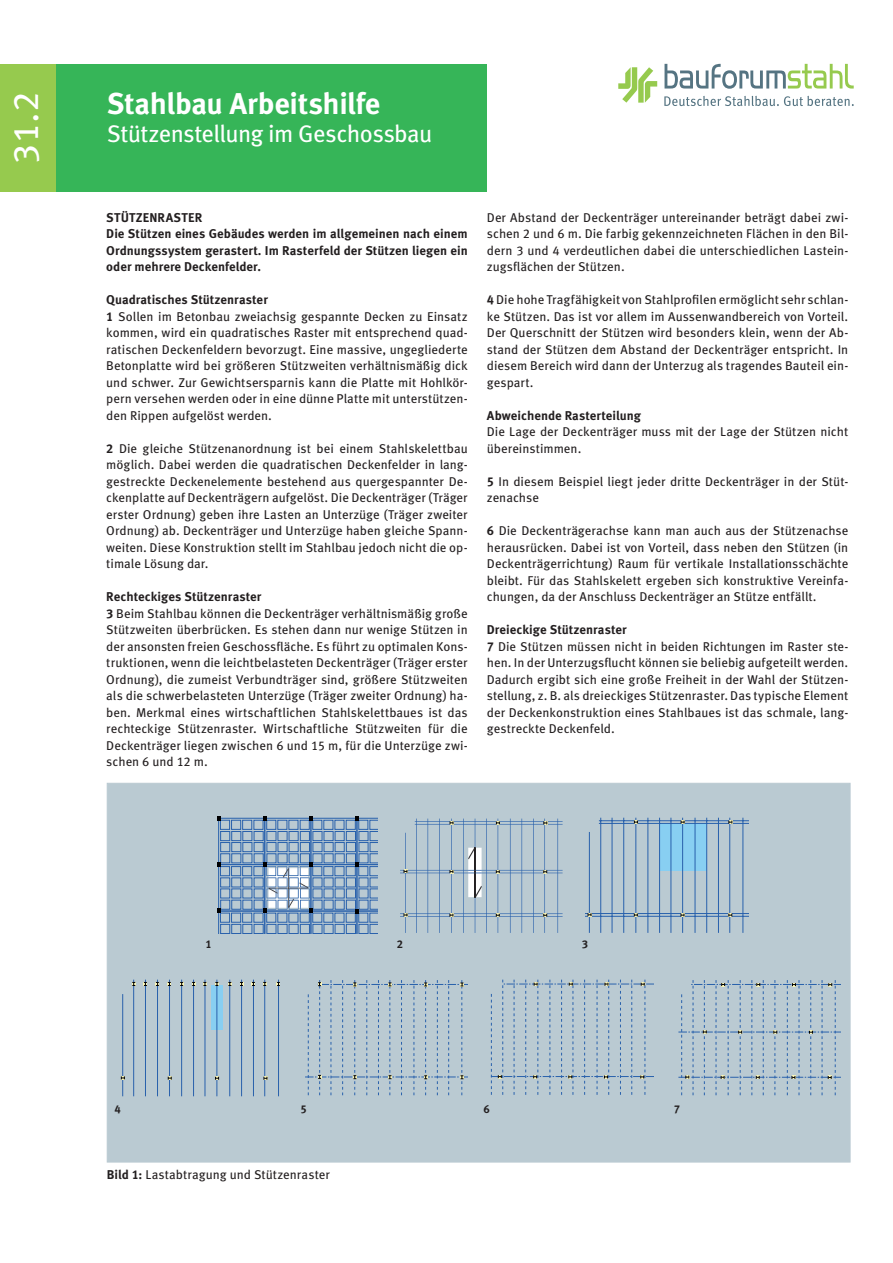
<style>
.page{position:relative;width:893px;height:1263px;background:#fff}
.page>*{position:absolute;margin:0;border:0;box-sizing:border-box;transform-origin:0 0}
.t1{font:36px "Meta Pro";color:#fff}
.BFS_Headline__20{font:700 30px "Meta Pro";letter-spacing:-.01em;color:#fff}
.BFS_Subhead_18{font:24px "Meta Pro";letter-spacing:-.025em;color:#fff}
.BFS_Copy_8_5_11{font:12.75px/16.5px "Meta Pro";color:#231f20;text-align:justify}
.BFS_Copy_8_5_11-2{font:700 12.75px/16.5px "Meta Pro";letter-spacing:.005em;color:#231f20;text-align:justify}
.BFS_BU_8_5_9{font:12.75px "Meta Pro";letter-spacing:.005em;color:#231f20}
.BFS_BU_7_5_9{font:700 11.25px "Meta Pro";color:#231f20}
.s1{font-weight:700}
</style>
<div class="page">
<svg style="left:664px;top:64px;width:190px;height:25px"></svg>
<svg style="left:664px;top:96px;width:190px;height:10px"></svg>
<svg style="left:618px;top:67px;width:39px;height:36px"></svg>
<div style="left:0;top:64px;width:470px;height:127px;background:#36b558"></div>
<div style="left:0;top:64px;width:56px;height:127px;background:#96ca4e"></div>
<div style="left:106px;top:64px;width:381px;height:127px;background:#36b558"></div>
<div style="left:107px;top:783px;width:743px;height:379px;background:#bacad2"></div>
<svg style="left:217px;top:816px;width:160px;height:117px"></svg>
<img style="left:269px;top:868px;width:39px;height:40px">
<svg style="left:400px;top:818px;width:163px;height:115px"></svg>
<img style="left:468px;top:870px;width:14px;height:3px">
<div style="left:659px;top:823px;width:48px;height:48px;background:#88cff2"></div>
<hr style="left:599px;top:820px;width:149px;height:1px;background:#2961ac">
<hr style="left:585px;top:916px;width:163px;height:1px;background:#2961ac">
<hr style="left:743px;top:818px;width:1px;height:115px;background:#2961ac">
<hr style="left:729px;top:818px;width:1px;height:115px;background:#2961ac">
<hr style="left:718px;top:818px;width:1px;height:115px;background:#2961ac">
<hr style="left:706px;top:818px;width:1px;height:115px;background:#2961ac">
<hr style="left:695px;top:818px;width:1px;height:115px;background:#2961ac">
<hr style="left:682px;top:818px;width:1px;height:115px;background:#2961ac">
<hr style="left:671px;top:818px;width:1px;height:115px;background:#2961ac">
<hr style="left:659px;top:818px;width:1px;height:115px;background:#2961ac">
<hr style="left:648px;top:818px;width:1px;height:115px;background:#2961ac">
<hr style="left:635px;top:818px;width:1px;height:115px;background:#2961ac">
<hr style="left:623px;top:818px;width:1px;height:115px;background:#2961ac">
<hr style="left:612px;top:818px;width:1px;height:115px;background:#2961ac">
<hr style="left:600px;top:818px;width:1px;height:115px;background:#2961ac">
<hr style="left:589px;top:832px;width:1px;height:101px;background:#2961ac">
<hr style="left:585px;top:913px;width:163px;height:1px;background:#2961ac">
<hr style="left:599px;top:823px;width:149px;height:1px;background:#2961ac">
<svg style="left:728px;top:913px;width:4px;height:4px"></svg>
<svg style="left:681px;top:913px;width:4px;height:4px"></svg>
<svg style="left:634px;top:913px;width:4px;height:4px"></svg>
<svg style="left:588px;top:913px;width:4px;height:3px"></svg>
<svg style="left:728px;top:820px;width:4px;height:4px"></svg>
<svg style="left:681px;top:820px;width:4px;height:4px"></svg>
<svg style="left:634px;top:820px;width:4px;height:4px"></svg>
<div style="left:211px;top:986px;width:12px;height:44px;background:#88cff2"></div>
<hr style="left:278px;top:980px;width:1px;height:116px;background:#2961ac">
<hr style="left:264px;top:980px;width:1px;height:116px;background:#2961ac">
<hr style="left:253px;top:980px;width:1px;height:116px;background:#2961ac">
<hr style="left:241px;top:980px;width:1px;height:116px;background:#2961ac">
<hr style="left:229px;top:980px;width:1px;height:116px;background:#2961ac">
<hr style="left:217px;top:980px;width:1px;height:116px;background:#2961ac">
<hr style="left:205px;top:980px;width:1px;height:116px;background:#2961ac">
<hr style="left:193px;top:980px;width:1px;height:116px;background:#2961ac">
<hr style="left:181px;top:980px;width:1px;height:116px;background:#2961ac">
<hr style="left:169px;top:980px;width:1px;height:116px;background:#2961ac">
<hr style="left:157px;top:980px;width:1px;height:116px;background:#2961ac">
<hr style="left:145px;top:980px;width:1px;height:116px;background:#2961ac">
<hr style="left:133px;top:980px;width:1px;height:116px;background:#2961ac">
<hr style="left:122px;top:994px;width:1px;height:102px;background:#2961ac">
<svg style="left:264px;top:1076px;width:4px;height:4px"></svg>
<svg style="left:215px;top:1076px;width:4px;height:4px"></svg>
<svg style="left:168px;top:1076px;width:4px;height:4px"></svg>
<svg style="left:121px;top:1076px;width:4px;height:4px"></svg>
<svg style="left:277px;top:982px;width:3px;height:4px"></svg>
<svg style="left:263px;top:982px;width:3px;height:4px"></svg>
<svg style="left:252px;top:982px;width:3px;height:4px"></svg>
<svg style="left:240px;top:982px;width:3px;height:4px"></svg>
<svg style="left:228px;top:982px;width:4px;height:4px"></svg>
<svg style="left:215px;top:982px;width:4px;height:4px"></svg>
<svg style="left:203px;top:982px;width:4px;height:4px"></svg>
<svg style="left:192px;top:982px;width:3px;height:4px"></svg>
<svg style="left:180px;top:982px;width:3px;height:4px"></svg>
<svg style="left:168px;top:982px;width:3px;height:4px"></svg>
<svg style="left:156px;top:982px;width:3px;height:4px"></svg>
<svg style="left:144px;top:982px;width:3px;height:4px"></svg>
<svg style="left:132px;top:982px;width:4px;height:4px"></svg>
<svg style="left:305px;top:980px;width:162px;height:115px"></svg>
<svg style="left:490px;top:980px;width:163px;height:115px"></svg>
<svg style="left:678px;top:980px;width:163px;height:115px"></svg>
<p class="t1" style="left:3px;top:164px;width:74px;rotate:-90deg">31.2</p>
<p class="BFS_Headline__20" style="left:107px;top:84px;width:275px">Stahlbau Arbeitshilfe</p>
<p class="BFS_Subhead_18" style="left:107px;top:119px;width:327px">Stützenstellung im Geschossbau</p>
<p class="BFS_Copy_8_5_11-2" style="left:106px;top:210px;width:97px">STÜTZENRASTER</p>
<p class="BFS_Copy_8_5_11-2" style="left:106px;top:226px;width:363px">Die Stützen eines Gebäudes werden im allgemeinen nach einem Ordnungssystem gerastert. Im Rasterfeld der Stützen liegen ein oder mehrere Deckenfelder.</p>
<p class="BFS_Copy_8_5_11-2" style="left:106px;top:292px;width:163px">Quadratisches Stützenraster</p>
<p class="BFS_Copy_8_5_11" style="left:106px;top:309px;width:363px"><span class="s1">1</span> Sollen im Betonbau zweiachsig gespannte Decken zu Einsatz kommen, wird ein quadratisches Raster mit entsprechend quad&shy;ratischen Deckenfeldern bevorzugt. Eine massive, ungegliederte Betonplatte wird bei größeren Stützweiten verhältnismäßig dick und schwer. Zur Gewichtsersparnis kann die Platte mit Hohlkör&shy;pern versehen werden oder in eine dünne Platte mit unterstützen&shy;den Rippen aufgelöst werden.</p>
<p class="BFS_Copy_8_5_11" style="left:106px;top:441px;width:363px"><span class="s1">2</span> Die gleiche Stützenanordnung ist bei einem Stahlskelettbau möglich. Dabei werden die quadratischen Deckenfelder in lang&shy;gestreckte Deckenelemente bestehend aus quergespannter De&shy;ckenplatte auf Deckenträgern aufgelöst. Die Deckenträger (Träger erster Ordnung) geben ihre Lasten an Unterzüge (Träger zweiter Ordnung) ab. Deckenträger und Unterzüge haben gleiche Spann&shy;weiten. Diese Konstruktion stellt im Stahlbau jedoch nicht die op&shy;timale Lösung dar.</p>
<p class="BFS_Copy_8_5_11-2" style="left:106px;top:589px;width:157px">Rechteckiges Stützenraster</p>
<p class="BFS_Copy_8_5_11" style="left:106px;top:606px;width:363px"><span class="s1">3</span> Beim Stahlbau können die Deckenträger verhältnismäßig große Stützweiten überbrücken. Es stehen dann nur wenige Stützen in der ansonsten freien Geschossfläche. Es führt zu optimalen Kons&shy;truktionen, wenn die leichtbelasteten Deckenträger (Träger erster Ordnung), die zumeist Verbundträger sind, größere Stützweiten als die schwerbelasteten Unterzüge (Träger zweiter Ordnung) ha&shy;ben. Merkmal eines wirtschaftlichen Stahlskelettbaues ist das rechteckige Stützenraster. Wirtschaftliche Stützweiten für die Deckenträger liegen zwischen 6 und 15 m, für die Unterzüge zwi&shy;schen 6 und 12 m.</p>
<p class="BFS_Copy_8_5_11" style="left:487px;top:210px;width:363px">Der Abstand der Deckenträger untereinander beträgt dabei zwi&shy;schen 2 und 6 m. Die farbig gekennzeichneten Flächen in den Bil&shy;dern 3 und 4 verdeutlichen dabei die unterschiedlichen Lastein&shy;zugsflächen der Stützen.</p>
<p class="BFS_Copy_8_5_11" style="left:487px;top:292px;width:363px"><span class="s1">4</span> Die hohe Tragfähigkeit von Stahlprofilen ermöglicht sehr schlan&shy;ke Stützen. Das ist vor allem im Aussenwandbereich von Vorteil.<br>Der Querschnitt der Stützen wird besonders klein, wenn der Ab&shy;stand der Stützen dem Abstand der Deckenträger entspricht. In diesem Bereich wird dann der Unterzug als tragendes Bauteil ein&shy;gespart.</p>
<p class="BFS_Copy_8_5_11-2" style="left:487px;top:408px;width:156px">Abweichende Rasterteilung</p>
<p class="BFS_Copy_8_5_11" style="left:487px;top:424px;width:363px">Die Lage der Deckenträger muss mit der Lage der Stützen nicht übereinstimmen.</p>
<p class="BFS_Copy_8_5_11" style="left:487px;top:474px;width:363px"><span class="s1">5</span> In diesem Beispiel liegt jeder dritte Deckenträger in der Stüt&shy;zenachse</p>
<p class="BFS_Copy_8_5_11" style="left:487px;top:523px;width:363px"><span class="s1">6</span> Die Deckenträgerachse kann man auch aus der Stützenachse herausrücken. Dabei ist von Vorteil, dass neben den Stützen (in Deckenträgerrichtung) Raum für vertikale Installationsschächte bleibt. Für das Stahlskelett ergeben sich konstruktive Vereinfa&shy;chungen, da der Anschluss Deckenträger an Stütze entfällt.</p>
<p class="BFS_Copy_8_5_11-2" style="left:487px;top:622px;width:141px">Dreieckige Stützenraster</p>
<p class="BFS_Copy_8_5_11" style="left:487px;top:639px;width:363px"><span class="s1">7</span> Die Stützen müssen nicht in beiden Richtungen im Raster ste&shy;hen. In der Unterzugsflucht können sie beliebig aufgeteilt werden.</p>
<p class="BFS_Copy_8_5_11" style="left:487px;top:672px;width:363px">Dadurch ergibt sich eine große Freiheit in der Wahl der Stützen&shy;stellung, z. B. als dreieckiges Stützenraster. Das typische Element der Deckenkonstruktion eines Stahlbaues ist das schmale, lang&shy;gestreckte Deckenfeld.</p>
<p class="BFS_BU_7_5_9" style="left:206px;top:937px;width:8px">1</p>
<p class="BFS_BU_7_5_9" style="left:397px;top:937px;width:8px">2</p>
<p class="BFS_BU_7_5_9" style="left:582px;top:937px;width:8px">3</p>
<p class="BFS_BU_7_5_9" style="left:115px;top:1102px;width:8px">4</p>
<p class="BFS_BU_7_5_9" style="left:301px;top:1102px;width:8px">5</p>
<p class="BFS_BU_7_5_9" style="left:483px;top:1102px;width:8px">6</p>
<p class="BFS_BU_7_5_9" style="left:674px;top:1102px;width:8px">7</p>
<p class="BFS_BU_8_5_9" style="left:107px;top:1166px;width:225px"><span class="s1">Bild 1:</span> Lastabtragung und Stützenraster</p>
</div>
